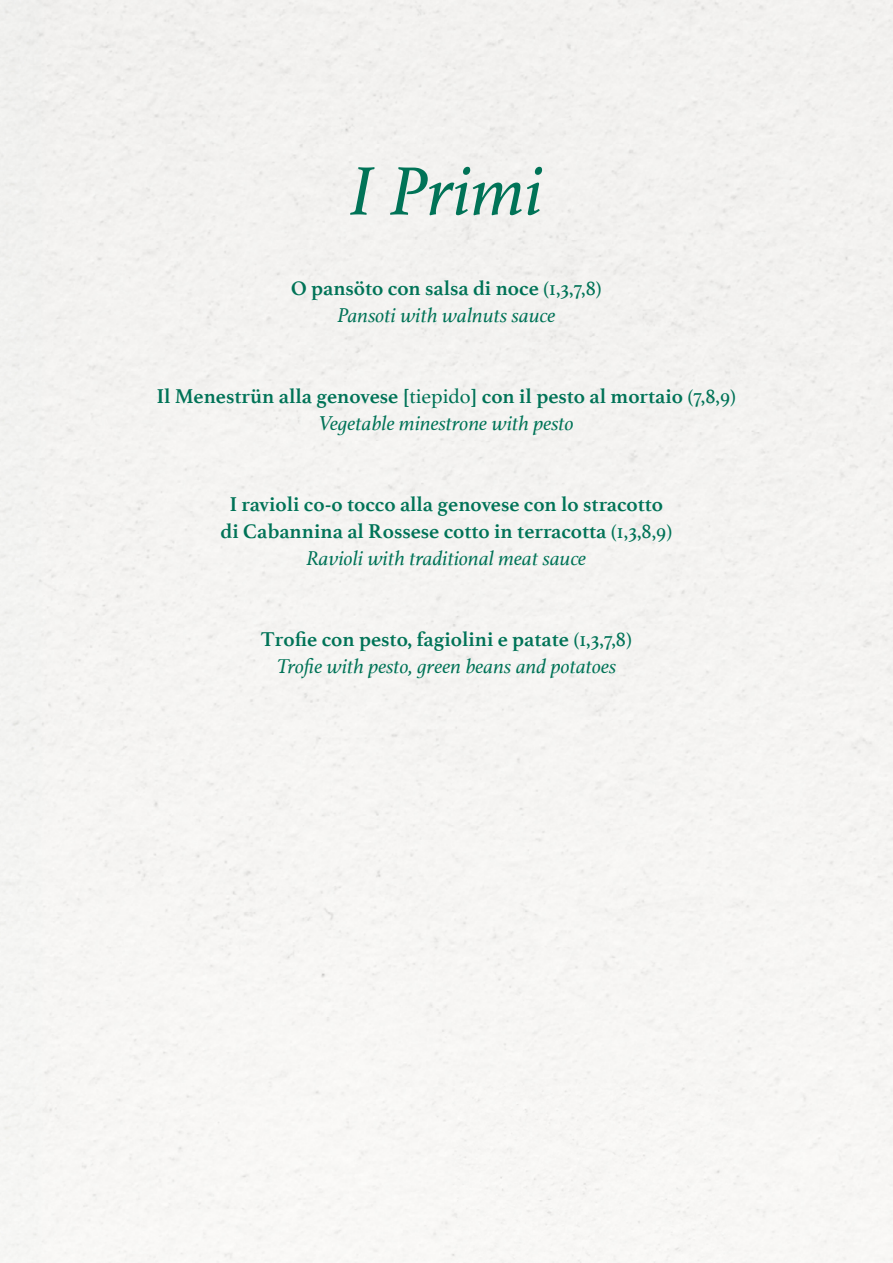
<style>
.page{position:relative;width:893px;height:1263px;background:#fff}
.page>*{position:absolute;margin:0;border:0;box-sizing:border-box;transform-origin:0 0}
.t1{font:italic 72px "Athelas";color:#007357}
.t2{font:700 21px/27px "Athelas";color:#007357;text-align:center}
.t3{font:italic 21px/27px "Athelas";color:#007357;text-align:center}
.s1{font-weight:700;font-style:normal}
.s2{font-style:normal}
.s3{font-weight:400}
.s4{font-weight:400;font-style:italic}
</style>
<div class="page">
<h1 class="t1" style="left:350px;top:134px;width:195px">I Primi</h1>
<p class="t3" style="left:291px;top:275px;width:312px"><span class="s1">O pansöto con salsa di noce</span> <span class="s2">(1,3,7,8)<br></span>Pansoti with walnuts sauce</p>
<p class="t2" style="left:157px;top:382px;width:581px">Il Menestrün alla genovese [<span class="s3">tiepido</span>] con il pesto al mortaio <span class="s3">(7,8,9)<br></span><span class="s4">Vegetable minestrone with pesto</span></p>
<p class="t2" style="left:221px;top:490px;width:453px">I ravioli co-o tocco alla genovese con lo stracotto di Cabannina al Rossese cotto in terracotta <span class="s3">(1,3,8,9)<br></span><span class="s4">Ravioli with traditional meat sauce</span></p>
<p class="t3" style="left:261px;top:626px;width:373px"><span class="s1">Trofie con pesto, fagiolini e patate</span> <span class="s2">(1,3,7,8)<br></span>Trofie with pesto, green beans and potatoes</p>
</div>
